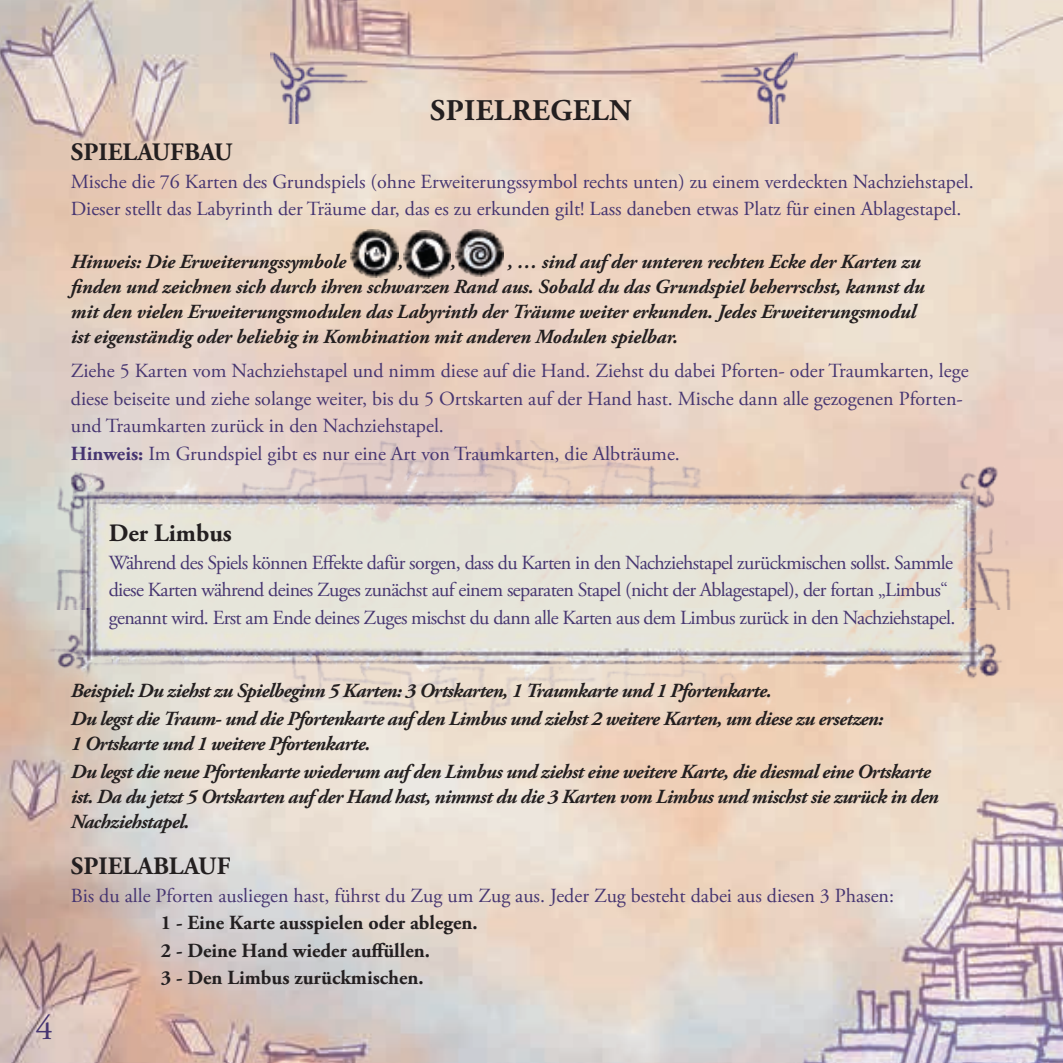
<style>
.page{position:relative;width:1063px;height:1063px;background:#fff}
.page>*{position:absolute;margin:0;border:0;box-sizing:border-box;transform-origin:0 0}
.t1{font:35px "Adobe Garamond Pro";color:#463571}
.t2{font:700 30px "Adobe Garamond Pro";letter-spacing:.015em;color:#231f20}
.t3{font:700 25px "Adobe Garamond Pro";color:#231f20}
.t4{font:20px/27.8px "Adobe Garamond Pro";color:#463571}
.t5{font:italic 700 20px/28px "Adobe Garamond Pro";letter-spacing:-.03em;color:#231f20}
.t6{font:italic 700 20px/25px "Adobe Garamond Pro";letter-spacing:-.01em;color:#231f20}
.t7{font:20px/27.5px "Adobe Garamond Pro";letter-spacing:-.03em;color:#463571}
.t8{font:700 20px/27.5px "Adobe Garamond Pro";color:#231f20}
.s1{font-weight:700}
</style>
<div class="page">
<img style="left:0;top:0;width:1063px;height:1063px">
<img style="left:1055px;top:434px;width:8px;height:354px">
<img style="left:271px;top:48px;width:102px;height:75px">
<img style="left:696px;top:48px;width:102px;height:75px">
<img style="left:0;top:441px;width:1043px;height:309px">
<img style="left:350px;top:230px;width:48px;height:48px">
<img style="left:403px;top:231px;width:48px;height:47px">
<img style="left:456px;top:229px;width:47px;height:48px">
<h2 class="t2" style="left:430px;top:93px;width:203px">SPIELREGELN</h2>
<p class="t3" style="left:71px;top:138px;width:163px">SPIELAUFBAU</p>
<p class="t4" style="left:71px;top:168px;width:905px">Mische die 76 Karten des Grundspiels (ohne Erweiterungssymbol rechts unten) zu einem verdeckten Nachziehstapel.<br>Dieser stellt das Labyrinth der Träume dar, das es zu erkunden gilt! Lass daneben etwas Platz für einen Ablagestapel.</p>
<p class="t6" style="left:71px;top:250px;width:277px">Hinweis: Die Erweiterungssymbole</p>
<p class="t5" style="left:398px;top:248px;width:7px">,</p>
<p class="t5" style="left:451px;top:248px;width:7px">,</p>
<p class="t6" style="left:71px;top:250px;width:855px;text-indent:437px">, … sind auf der unteren rechten Ecke der Karten zu finden und zeichnen sich durch ihren schwarzen Rand aus. Sobald du das Grundspiel beherrschst, kannst du mit den vielen Erweiterungsmodulen das Labyrinth der Träume weiter erkunden. Jedes Erweiterungsmodul ist eigenständig oder beliebig in Kombination mit anderen Modulen spielbar.</p>
<p class="t4" style="left:71px;top:358px;width:899px">Ziehe 5 Karten vom Nachziehstapel und nimm diese auf die Hand. Ziehst du dabei Pforten- oder Traumkarten, lege diese beiseite und ziehe solange weiter, bis du 5 Ortskarten auf der Hand hast. Mische dann alle gezogenen Pforten&shy;und Traumkarten zurück in den Nachziehstapel.<br><span class="s1">Hinweis:</span> Im Grundspiel gibt es nur eine Art von Traumkarten, die Albträume.</p>
<p class="t3" style="left:109px;top:519px;width:125px">Der Limbus</p>
<p class="t7" style="left:109px;top:549px;width:848px">Während des Spiels können Effekte dafür sorgen, dass du Karten in den Nachziehstapel zurückmischen sollst. Sammle diese Karten während deines Zuges zunächst auf einem separaten Stapel (nicht der Ablagestapel), der fortan „Limbus“ genannt wird. Erst am Ende deines Zuges mischst du dann alle Karten aus dem Limbus zurück in den Nachziehstapel.</p>
<h1 class="t1" style="left:35px;top:1007px;width:19px">4</h1>
<p class="t5" style="left:71px;top:677px;width:814px">Beispiel: Du ziehst zu Spielbeginn 5 Karten: 3 Ortskarten, 1 Traumkarte und 1 Pfortenkarte.<br>Du legst die Traum- und die Pfortenkarte auf den Limbus und ziehst 2 weitere Karten, um diese zu ersetzen:</p>
<p class="t5" style="left:71px;top:730px;width:861px">1 Ortskarte und 1 weitere Pfortenkarte.<br>Du legst die neue Pfortenkarte wiederum auf den Limbus und ziehst eine weitere Karte, die diesmal eine Ortskarte</p>
<p class="t5" style="left:71px;top:785px;width:869px;line-height:25px">ist. Da du jetzt 5 Ortskarten auf der Hand hast, nimmst du die 3 Karten vom Limbus und mischst sie zurück in den<br>Nachziehstapel.</p>
<p class="t3" style="left:71px;top:852px;width:161px">SPIELABLAUF</p>
<p class="t4" style="left:71px;top:882px;width:825px">Bis du alle Pforten ausliegen hast, führst du Zug um Zug aus. Jeder Zug besteht dabei aus diesen 3 Phasen:</p>
<p class="t8" style="left:161px;top:909px;width:318px">1 - Eine Karte ausspielen oder ablegen.<br>2 - Deine Hand wieder auffüllen.<br>3 - Den Limbus zurückmischen.</p>
</div>
